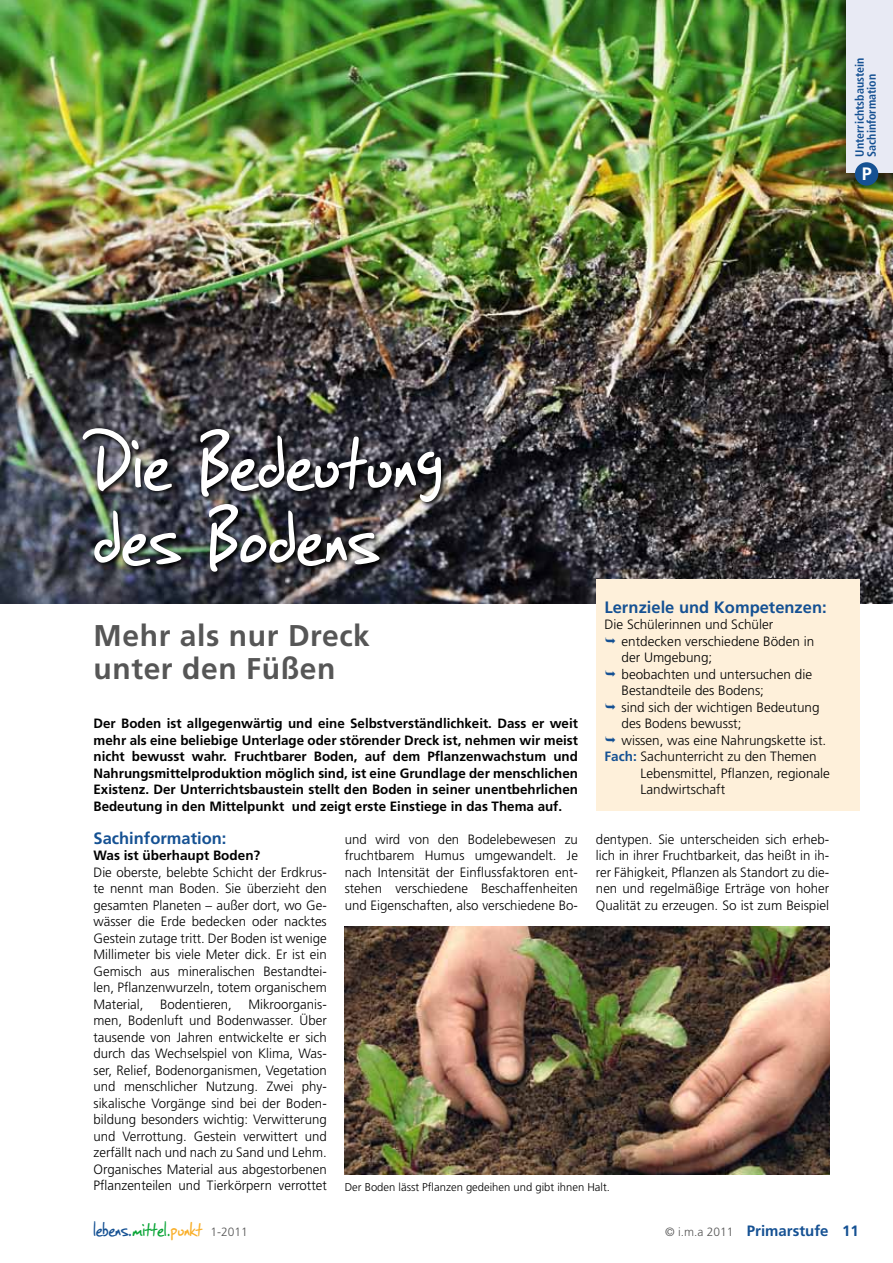
<style>
.page{position:relative;width:893px;height:1263px;background:#fff}
.page>*{position:absolute;margin:0;border:0;box-sizing:border-box;transform-origin:0 0}
.t1{font:90px/75px "SF Grunge Sans";letter-spacing:.02em;color:#fff}
.t2{font:700 30px/33px "Frutiger";letter-spacing:.02em;color:#565656}
.t3{font:22.5px "SF Grunge Sans";letter-spacing:.01em;color:#155193}
.t4{font:700 18px "Frutiger";color:#fff}
.t5{font:700 16.5px "Frutiger";color:#155193}
.t6{font:700 15px "Frutiger";color:#155193}
.t7{font:300 13.5px/16.5px "Frutiger";color:#000;text-align:justify}
.t8{font:700 13.5px/16.5px "Frutiger";color:#000;text-align:justify}
.t9{font:700 condensed 12px/12px "Frutiger";color:#155193}
.t10{font:300 11.25px "Frutiger";color:#000}
.s1{font-weight:700;color:#155193}
.s2{color:#0aa537}
.s3{color:#f9af2a}
.s4{font-family:"Frutiger";font-weight:300;font-size:12px;color:#565656}
.s5{font-weight:300;font-size:12px;color:#565656}
</style>
<div class="page">
<img style="left:0;top:0;width:893px;height:604px">
<img style="left:81px;top:427px;width:367px;height:151px">
<div style="left:596px;top:580px;width:264px;height:231px;background:#fef0da"></div>
<img style="left:345px;top:926px;width:484px;height:248px">
<div style="left:834px;top:0;width:59px;height:186px;background:#000;opacity:.45"></div>
<div style="left:846px;top:0;width:47px;height:173px;background:#e8eaf4"></div>
<div style="left:855px;top:162px;width:23px;height:24px;background:#155193;border-radius:50%"></div>
<p class="t9" style="left:854px;top:157px;width:100px;rotate:-90deg">Unterrichtsbaustein<br>Sachinformation</p>
<h3 class="t4" style="left:862px;top:163px;width:12px">P</h3>
<h1 class="t1" style="left:94px;top:418px;width:349px">Die Bedeutung des Bodens</h1>
<h2 class="t2" style="left:94px;top:619px;width:278px">Mehr als nur Dreck unter den Füßen</h2>
<p class="t8" style="left:94px;top:715px;width:486px">Der Boden ist allgegenwärtig und eine Selbstverständlichkeit. Dass er weit mehr als eine beliebige Unterlage oder störender Dreck ist, nehmen wir meist nicht bewusst wahr. Fruchtbarer Boden, auf dem Pflanzenwachstum und Nahrungsmittelproduktion möglich sind, ist eine Grundlage der menschlichen Existenz. Der Unterrichtsbaustein stellt den Boden in seiner unentbehrlichen Bedeutung in den Mittelpunkt und zeigt erste Einstiege in das Thema auf.</p>
<p class="t5" style="left:604px;top:597px;width:224px">Lernziele und Kompetenzen:</p>
<p class="t7" style="left:604px;top:616px;width:170px">Die Schülerinnen und Schüler</p>
<p class="t7" style="left:621px;top:633px;width:194px">entdecken verschiedene Böden in</p>
<p class="t7" style="left:621px;top:649px;width:92px">der Umgebung;</p>
<p class="t7" style="left:621px;top:666px;width:192px">beobachten und untersuchen die</p>
<p class="t7" style="left:621px;top:682px;width:144px">Bestandteile des Bodens;</p>
<p class="t7" style="left:621px;top:699px;width:200px">sind sich der wichtigen Bedeutung</p>
<p class="t7" style="left:621px;top:715px;width:122px">des Bodens bewusst;</p>
<p class="t7" style="left:621px;top:732px;width:206px">wissen, was eine Nahrungskette ist.</p>
<p class="t7" style="left:604px;top:748px;width:214px"><span class="s1">Fach:</span> Sachunterricht zu den Themen</p>
<p class="t7" style="left:640px;top:765px;width:191px">Lebensmittel, Pflanzen, regionale</p>
<p class="t7" style="left:640px;top:781px;width:86px">Landwirtschaft</p>
<p class="t5" style="left:94px;top:828px;width:134px">Sachinformation:</p>
<p class="t8" style="left:94px;top:847px;width:168px">Was ist überhaupt Boden?</p>
<p class="t7" style="left:94px;top:864px;width:235px">Die oberste, belebte Schicht der Erdkrus&shy;te nennt man Boden. Sie überzieht den gesamten Planeten – außer dort, wo Ge&shy;wässer die Erde bedecken oder nacktes Gestein zutage tritt. Der Boden ist wenige Millimeter bis viele Meter dick. Er ist ein Gemisch aus mineralischen Bestandtei&shy;len, Pflanzenwurzeln, totem organischem Material, Bodentieren, Mikroorganis&shy;men, Bodenluft und Bodenwasser. Über tausende von Jahren entwickelte er sich durch das Wechselspiel von Klima, Was&shy;ser, Relief, Bodenorganismen, Vegetation und menschlicher Nutzung. Zwei phy&shy;sikalische Vorgänge sind bei der Boden&shy;bildung besonders wichtig: Verwitterung und Verrottung. Gestein verwittert und zerfällt nach und nach zu Sand und Lehm.<br>Organisches Material aus abgestorbenen Pflanzenteilen und Tierkörpern verrottet</p>
<p class="t7" style="left:345px;top:831px;width:235px">und wird von den Bodelebewesen zu fruchtbarem Humus umgewandelt. Je nach Intensität der Einflussfaktoren ent&shy;stehen verschiedene Beschaffenheiten und Eigenschaften, also verschiedene Bo-</p>
<p class="t7" style="left:596px;top:831px;width:235px">dentypen. Sie unterscheiden sich erheb&shy;lich in ihrer Fruchtbarkeit, das heißt in ih&shy;rer Fähigkeit, Pflanzen als Standort zu die&shy;nen und regelmäßige Erträge von hoher Qualität zu erzeugen. So ist zum Beispiel</p>
<p class="t10" style="left:345px;top:1180px;width:267px">Der Boden lässt Pflanzen gedeihen und gibt ihnen Halt.</p>
<h3 class="t3" style="left:94px;top:1214px;width:156px">lebens.<span class="s2">mittel.</span><span class="s3">punkt</span> <span class="s4">1-2011</span></h3>
<p class="t6" style="left:665px;top:1222px;width:195px"><span class="s5">© i.m.a 2011</span> Primarstufe 11</p>
</div>
